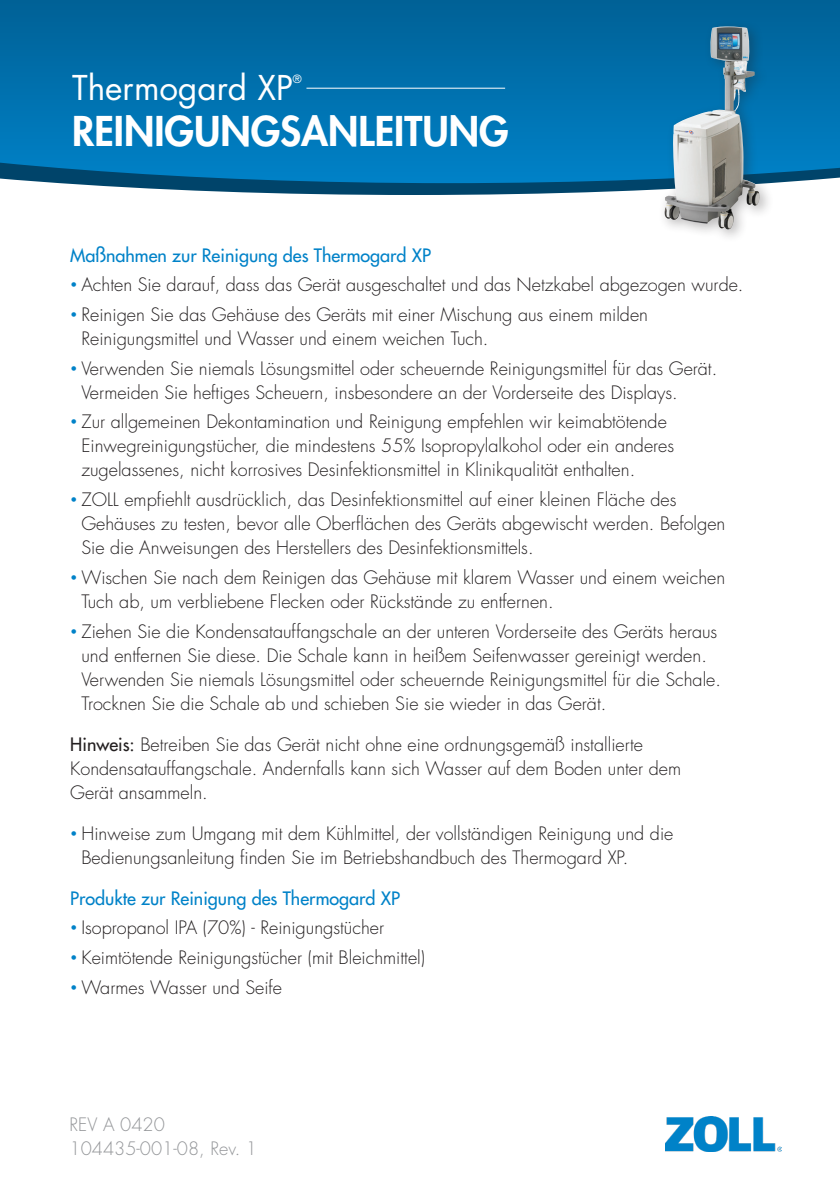
<style>
.page{position:relative;width:840px;height:1191px;background:#fff}
.page>*{position:absolute;margin:0;border:0;box-sizing:border-box;transform-origin:0 0}
.t1{font:800 40px "Futura Std";color:#fff}
.t2{font:33.2px "Futura Std";color:#fff}
.t3{font:300 18px/24px "Futura Std";color:#231f20}
.t4{font:500 18px "Futura Std";color:#0082c8}
.t5{font:300 18px/24px "Futura Std";color:#939598}
.t6{font:11px "Futura Std";color:#fff}
.s1{font-size:12px;color:#0082c8}
.s2{font-weight:500}
</style>
<div class="page">
<svg style="left:58px;top:183px;width:599px;height:12px;fill:#00446a"></svg>
<svg style="left:0;top:0;width:839px;height:183px;background:#006fab"></svg>
<hr style="left:306px;top:88px;width:199px;height:1px;background:#fff">
<img style="left:665px;top:1116px;width:116px;height:35px">
<div style="left:657px;top:19px;width:116px;height:224px;background:#231f20;opacity:.3"></div>
<img style="left:663px;top:27px;width:97px;height:203px">
<p class="t2" style="left:72px;top:67px;width:222px">Thermogard XP</p>
<p class="t6" style="left:293px;top:72px;width:10px">®</p>
<p class="t1" style="left:72px;top:105px;width:438px">REINIGUNGSANLEITUNG</p>
<p class="t4" style="left:70px;top:244px;width:362px">Maßnahmen zur Reinigung des Thermogard XP</p>
<p class="t3" style="left:70px;top:273px;width:674px"><span class="s1">•</span> Achten Sie darauf, dass das Gerät ausgeschaltet und das Netzkabel abgezogen wurde.</p>
<p class="t3" style="left:81px;top:303px;width:567px;text-indent:-11px"><span class="s1">•</span> Reinigen Sie das Gehäuse des Geräts mit einer Mischung aus einem milden<br>Reinigungsmittel und Wasser und einem weichen Tuch.</p>
<p class="t3" style="left:81px;top:357px;width:637px;text-indent:-11px"><span class="s1">•</span> Verwenden Sie niemals Lösungsmittel oder scheuernde Reinigungsmittel für das Gerät.<br>Vermeiden Sie heftiges Scheuern, insbesondere an der Vorderseite des Displays.</p>
<p class="t3" style="left:81px;top:410px;width:594px;text-indent:-11px"><span class="s1">•</span> Zur allgemeinen Dekontamination und Reinigung empfehlen wir keimabtötende<br>Einwegreinigungstücher, die mindestens 55% Isopropylalkohol oder ein anderes zugelassenes, nicht korrosives Desinfektionsmittel in Klinikqualität enthalten.</p>
<p class="t3" style="left:81px;top:488px;width:645px;text-indent:-11px"><span class="s1">•</span> ZOLL empfiehlt ausdrücklich, das Desinfektionsmittel auf einer kleinen Fläche des<br>Gehäuses zu testen, bevor alle Oberflächen des Geräts abgewischt werden. Befolgen<br>Sie die Anweisungen des Herstellers des Desinfektionsmittels.</p>
<p class="t3" style="left:81px;top:566px;width:645px;text-indent:-11px"><span class="s1">•</span> Wischen Sie nach dem Reinigen das Gehäuse mit klarem Wasser und einem weichen<br>Tuch ab, um verbliebene Flecken oder Rückstände zu entfernen.</p>
<p class="t3" style="left:81px;top:619px;width:640px;text-indent:-11px"><span class="s1">•</span> Ziehen Sie die Kondensatauffangschale an der unteren Vorderseite des Geräts heraus und entfernen Sie diese. Die Schale kann in heißem Seifenwasser gereinigt werden.<br>Verwenden Sie niemals Lösungsmittel oder scheuernde Reinigungsmittel für die Schale.<br>Trocknen Sie die Schale ab und schieben Sie sie wieder in das Gerät.</p>
<p class="t3" style="left:70px;top:732px;width:612px"><span class="s2">Hinweis:</span> Betreiben Sie das Gerät nicht ohne eine ordnungsgemäß installierte<br>Kondensatauffangschale. Andernfalls kann sich Wasser auf dem Boden unter dem<br>Gerät ansammeln.</p>
<p class="t3" style="left:81px;top:821px;width:593px;text-indent:-11px"><span class="s1">•</span> Hinweise zum Umgang mit dem Kühlmittel, der vollständigen Reinigung und die<br>Bedienungsanleitung finden Sie im Betriebshandbuch des Thermogard XP.</p>
<p class="t4" style="left:70px;top:886px;width:331px">Produkte zur Reinigung des Thermogard XP</p>
<p class="t3" style="left:70px;top:916px;width:315px"><span class="s1">•</span> Isopropanol IPA (70%) - Reinigungstücher</p>
<p class="t3" style="left:70px;top:945px;width:356px"><span class="s1">•</span> Keimtötende Reinigungstücher (mit Bleichmittel)</p>
<p class="t3" style="left:70px;top:975px;width:213px"><span class="s1">•</span> Warmes Wasser und Seife</p>
<p class="t5" style="left:69px;top:1113px;width:189px">REV A 0420<br>104435-001-08, Rev. 1</p>
</div>
